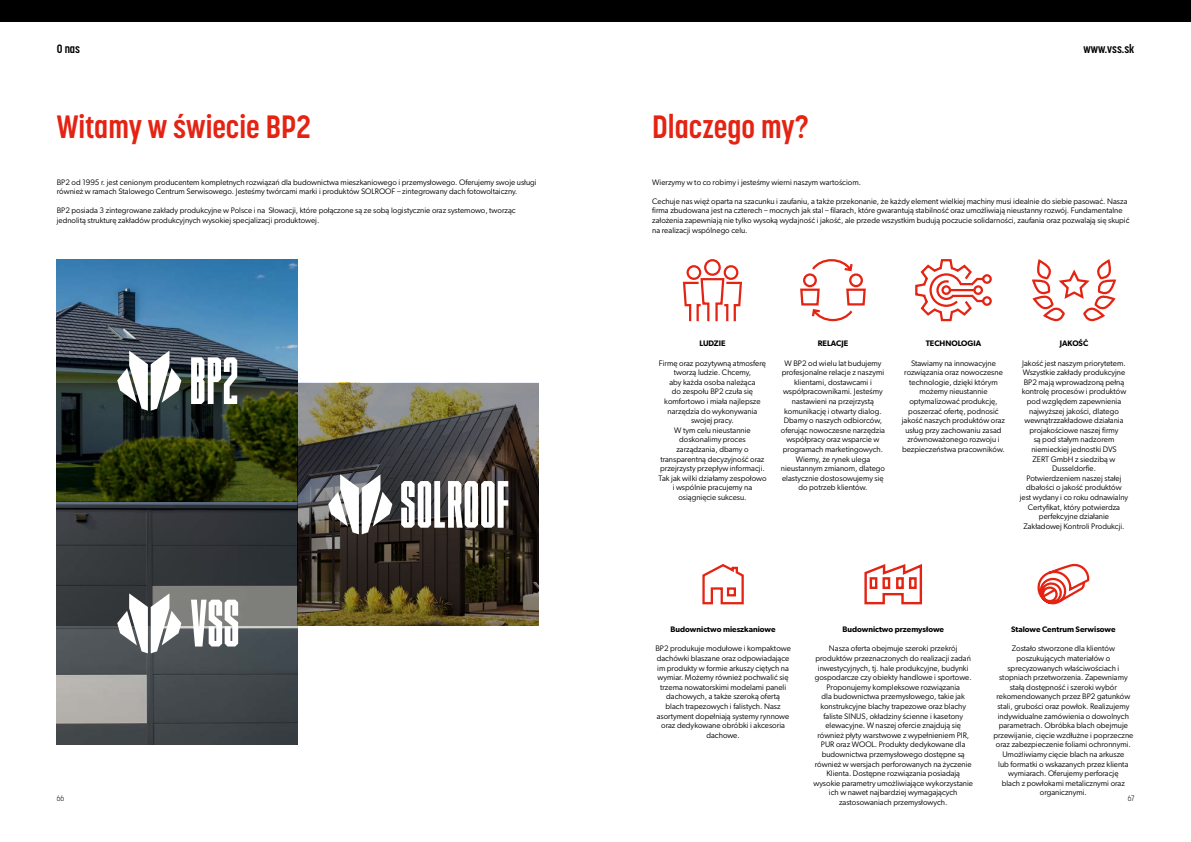
<style>
.page{position:relative;width:1191px;height:842px;background:#fff}
.page>*{position:absolute;margin:0;border:0;box-sizing:border-box;transform-origin:0 0}
.t1{font:700 32px "Korolev Condensed";color:#e42313}
.t2{font:700 12px "Korolev Condensed";color:#000}
.t3{font:8px/9.6px "Gibson";color:#000;text-align:center}
.t4{font:600 8px "Gibson";color:#000}
.t5{font:300 8px "Korolev Condensed";color:#000}
</style>
<div class="page">
<div style="left:0;top:0;width:1191px;height:22px;background:#000"></div>
<img style="left:57px;top:259px;width:241px;height:486px">
<img style="left:57px;top:383px;width:482px;height:242px">
<svg style="left:117px;top:351px;width:120px;height:60px"></svg>
<svg style="left:117px;top:593px;width:121px;height:60px"></svg>
<svg style="left:328px;top:474px;width:180px;height:60px"></svg>
<svg style="left:682px;top:259px;width:60px;height:62px"></svg>
<svg style="left:702px;top:564px;width:42px;height:40px"></svg>
<svg style="left:915px;top:259px;width:77px;height:62px"></svg>
<svg style="left:1037px;top:564px;width:53px;height:40px"></svg>
<svg style="left:800px;top:259px;width:66px;height:62px"></svg>
<svg style="left:864px;top:564px;width:59px;height:40px"></svg>
<svg style="left:1032px;top:261px;width:84px;height:60px"></svg>
<h2 class="t2" style="left:57px;top:42px;width:25px">O nas</h2>
<h2 class="t2" style="left:1083px;top:42px;width:52px">www.vss.sk</h2>
<h1 class="t1" style="left:57px;top:107px;width:256px">Witamy w świecie BP2</h1>
<h1 class="t1" style="left:652px;top:107px;width:158px">Dlaczego my?</h1>
<p class="t3" style="left:652px;top:177px;width:210px">Wierzymy w to co robimy i jesteśmy wierni naszym wartościom.</p>
<p class="t3" style="left:652px;top:196px;width:479px;text-align:left">Cechuje nas więź oparta na szacunku i zaufaniu, a także przekonanie, że każdy element wielkiej machiny musi idealnie do siebie pasować. Nasza firma zbudowana jest na czterech – mocnych jak stal – filarach, które gwarantują stabilność oraz umożliwiają nieustanny rozwój. Fundamentalne założenia zapewniają nie tylko wysoką wydajność i jakość, ale przede wszystkim budują poczucie solidarności, zaufania oraz pozwalają się skupić na realizacji wspólnego celu.</p>
<p class="t3" style="left:57px;top:177px;width:481px;text-align:left">BP2 od 1995 r. jest cenionym producentem kompletnych rozwiązań dla budownictwa mieszkaniowego i przemysłowego. Oferujemy swoje usługi również w ramach Stalowego Centrum Serwisowego. Jesteśmy twórcami marki i produktów SOLROOF – zintegrowany dach fotowoltaiczny.</p>
<p class="t3" style="left:57px;top:206px;width:460px;text-align:left">BP2 posiada 3 zintegrowane zakłady produkcyjne w Polsce i na Słowacji, które połączone są ze sobą logistycznie oraz systemowo, tworząc jednolitą strukturę zakładów produkcyjnych wysokiej specjalizacji produktowej.</p>
<p class="t4" style="left:699px;top:339px;width:28px">LUDZIE</p>
<p class="t3" style="left:658px;top:358px;width:110px">Firmę oraz pozytywną atmosferę tworzą ludzie. Chcemy,<br>aby każda osoba należąca<br>do zespołu BP2 czuła się komfortowo i miała najlepsze narzędzia do wykonywania swojej pracy.<br>W tym celu nieustannie doskonalimy proces zarządzania, dbamy o transparentną decyzyjność oraz przejrzysty przepływ informacji.<br>Tak jak wilki działamy zespołowo i wspólnie pracujemy na osiągnięcie sukcesu.</p>
<p class="t4" style="left:817px;top:339px;width:32px">RELACJE</p>
<p class="t3" style="left:781px;top:358px;width:106px">W BP2 od wielu lat budujemy profesjonalne relacje z naszymi klientami, dostawcami i współpracownikami. Jesteśmy nastawieni na przejrzystą komunikację i otwarty dialog.<br>Dbamy o naszych odbiorców, oferując nowoczesne narzędzia współpracy oraz wsparcie w programach marketingowych.<br>Wiemy, że rynek ulega nieustannym zmianom, dlatego elastycznie dostosowujemy się do potrzeb klientów.</p>
<p class="t4" style="left:925px;top:339px;width:57px">TECHNOLOGIA</p>
<p class="t3" style="left:901px;top:358px;width:105px">Stawiamy na innowacyjne rozwiązania oraz nowoczesne technologie, dzięki którym możemy nieustannie optymalizować produkcję, poszerzać ofertę, podnosić jakość naszych produktów oraz usług przy zachowaniu zasad zrównoważonego rozwoju i bezpieczeństwa pracowników.</p>
<p class="t4" style="left:1059px;top:339px;width:30px">JAKOŚĆ</p>
<p class="t3" style="left:1019px;top:358px;width:110px">Jakość jest naszym priorytetem.<br>Wszystkie zakłady produkcyjne<br>BP2 mają wprowadzoną pełną kontrolę procesów i produktów pod względem zapewnienia najwyższej jakości, dlatego wewnątrzzakładowe działania projakościowe naszej firmy<br>są pod stałym nadzorem niemieckiej jednostki DVS<br>ZERT GmbH z siedzibą w<br>Dusseldorfie.<br>Potwierdzeniem naszej stałej dbałości o jakość produktów jest wydany i co roku odnawialny<br>Certyfikat, który potwierdza perfekcyjne działanie<br>Zakładowej Kontroli Produkcji.</p>
<p class="t4" style="left:842px;top:625px;width:103px">Budownictwo przemysłowe</p>
<p class="t3" style="left:813px;top:644px;width:161px">Nasza oferta obejmuje szeroki przekrój produktów przeznaczonych do realizacji zadań inwestycyjnych, tj. hale produkcyjne, budynki gospodarcze czy obiekty handlowe i sportowe.<br>Proponujemy kompleksowe rozwiązania<br>dla budownictwa przemysłowego, takie jak konstrukcyjne blachy trapezowe oraz blachy faliste SINUS, okładziny ścienne i kasetony elewacyjne. W naszej ofercie znajdują się również płyty warstwowe z wypełnieniem PIR, PUR oraz WOOL. Produkty dedykowane dla budownictwa przemysłowego dostępne są również w wersjach perforowanych na życzenie Klienta. Dostępne rozwiązania posiadają wysokie parametry umożliwiające wykorzystanie ich w nawet najbardziej wymagających zastosowaniach przemysłowych.</p>
<p class="t4" style="left:1011px;top:625px;width:106px">Stalowe Centrum Serwisowe</p>
<p class="t3" style="left:993px;top:644px;width:142px">Zostało stworzone dla klientów poszukujących materiałów o sprecyzowanych właściwościach i stopniach przetworzenia. Zapewniamy stałą dostępność i szeroki wybór rekomendowanych przez BP2 gatunków stali, grubości oraz powłok. Realizujemy indywidualne zamówienia o dowolnych parametrach. Obróbka blach obejmuje przewijanie, cięcie wzdłużne i poprzeczne oraz zabezpieczenie foliami ochronnymi.<br>Umożliwiamy cięcie blach na arkusze<br>lub formatki o wskazanych przez klienta wymiarach. Oferujemy perforację<br>blach z powłokami metalicznymi oraz organicznymi.</p>
<p class="t4" style="left:670px;top:625px;width:106px">Budownictwo mieszkaniowe</p>
<p class="t3" style="left:655px;top:644px;width:137px">BP2 produkuje modułowe i kompaktowe dachówki blaszane oraz odpowiadające im produkty w formie arkuszy ciętych na wymiar. Możemy również pochwalić się trzema nowatorskimi modelami paneli dachowych, a także szeroką ofertą<br>blach trapezowych i falistych. Nasz asortyment dopełniają systemy rynnowe oraz dedykowane obróbki i akcesoria dachowe.</p>
<p class="t5" style="left:57px;top:794px;width:9px">66</p>
<p class="t5" style="left:1127px;top:794px;width:8px">67</p>
</div>
